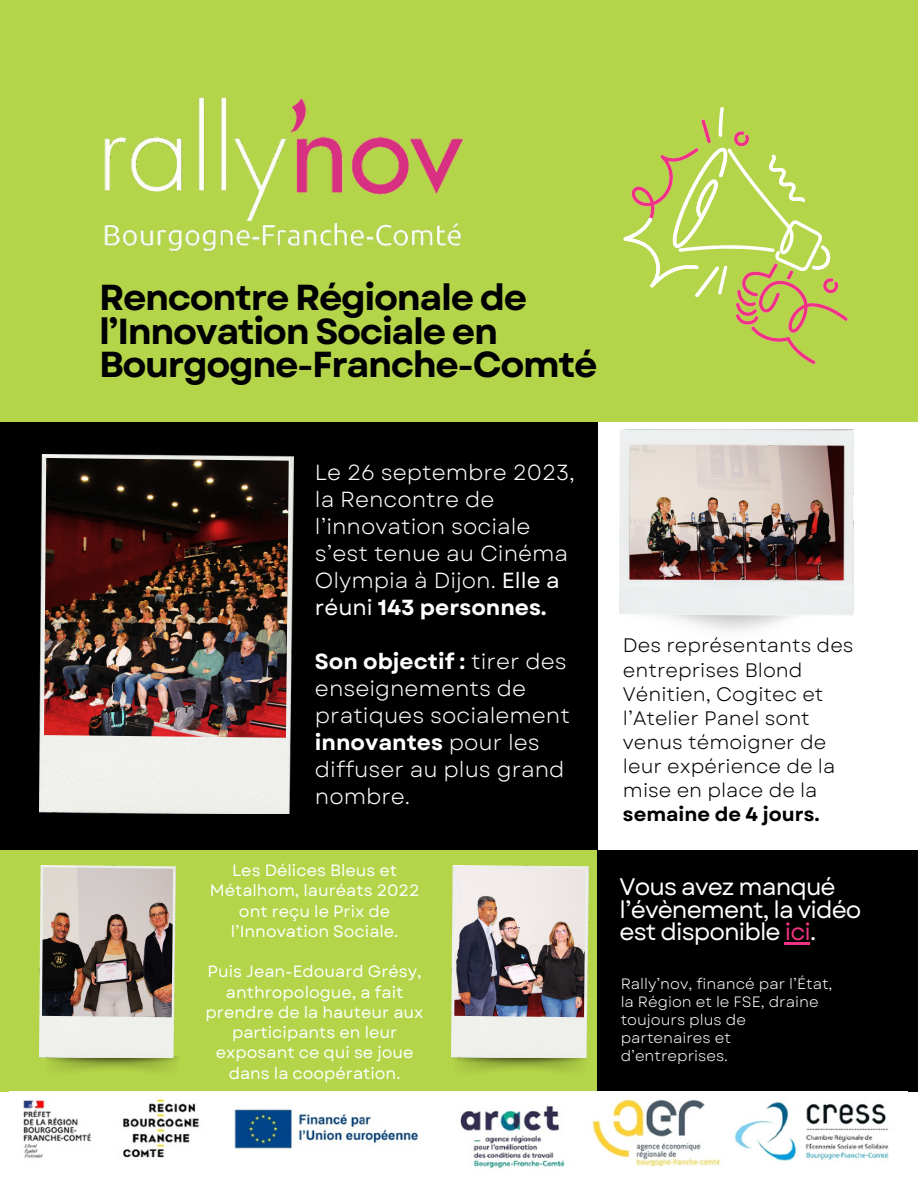
<style>
.page{position:relative;width:918px;height:1188px;background:#fff}
.page>*{position:absolute;margin:0;border:0;box-sizing:border-box;transform-origin:0 0}
.t1{font:700 36.15px/33.8px "Garet";letter-spacing:-.04em;color:#000}
.t2{font:23.85px/22.5px "Garet";letter-spacing:-.04em;color:#fff}
.t3{font:21.75px/27px "Garet";color:#fff}
.t4{font:19.5px/24px "Garet";color:#000}
.t5{font:16.35px/20.2px "Garet";color:#fff;text-align:center}
.t6{font:15px/18px "Garet";color:#fff}
.s1{font-style:inherit}
.s2{font-weight:700}
.s3{color:#ee3382}
</style>
<div class="page">
<div style="left:0;top:421px;width:597px;height:429px;background:#000"></div>
<div style="left:0;top:0;width:918px;height:421px;background:#b4d449"></div>
<div style="left:0;top:850px;width:597px;height:242px;background:#b4d449"></div>
<svg style="left:623px;top:119px;width:225px;height:245px"></svg>
<div style="left:597px;top:850px;width:321px;height:242px;background:#000"></div>
<img style="left:23px;top:1098px;width:866px;height:70px">
<img style="left:104px;top:97px;width:359px;height:155px">
<img style="left:619px;top:430px;width:235px;height:186px">
<img style="left:40px;top:865px;width:136px;height:193px">
<img style="left:42px;top:867px;width:131px;height:150px">
<img style="left:452px;top:865px;width:136px;height:205px">
<img style="left:454px;top:867px;width:132px;height:150px">
<hr style="left:785px;top:943px;width:25px;height:2px;background:#ee3382">
<img style="left:40px;top:454px;width:254px;height:360px">
<img style="left:44px;top:458px;width:245px;height:280px">
<p class="t1" style="left:99px;top:280px;width:500px">Rencontre Régionale de l’Innovation Sociale en<br>Bourgogne-Franche-Comté</p>
<p class="t3" style="left:315px;top:459px;width:261px">Le 26 septembre 2023, la Rencontre de l’innovation sociale s’est tenue au Cinéma<br>Olympia à Dijon. <span class="s1">Elle a réuni</span> <span class="s2">143 personnes.</span></p>
<p class="t3" style="left:315px;top:648px;width:256px"><span class="s2">Son objectif :</span> tirer des enseignements de pratiques socialement <span class="s2">innovantes</span> pour les diffuser au plus grand nombre.</p>
<p class="t5" style="left:210px;top:860px;width:211px">Les Délices Bleus et<br>Métalhom, lauréats 2022 ont reçu le Prix de l’Innovation Sociale.</p>
<p class="t5" style="left:206px;top:962px;width:220px">Puis Jean-Edouard Grésy, anthropologue, a fait prendre de la hauteur aux participants en leur exposant ce qui se joue dans la coopération.</p>
<p class="t4" style="left:623px;top:634px;width:232px">Des représentants des entreprises Blond<br>Vénitien, Cogitec et l’Atelier Panel sont venus témoigner de leur expérience de la mise en place de la <span class="s2">semaine de 4 jours.</span></p>
<p class="t2" style="left:620px;top:876px;width:243px">Vous avez manqué l’évènement, la vidéo est disponible <span class="s3">ici</span>.</p>
<p class="t6" style="left:621px;top:975px;width:213px">Rally’nov, financé par l’État, la Région et le FSE, draine toujours plus de partenaires et d’entreprises.</p>
</div>
